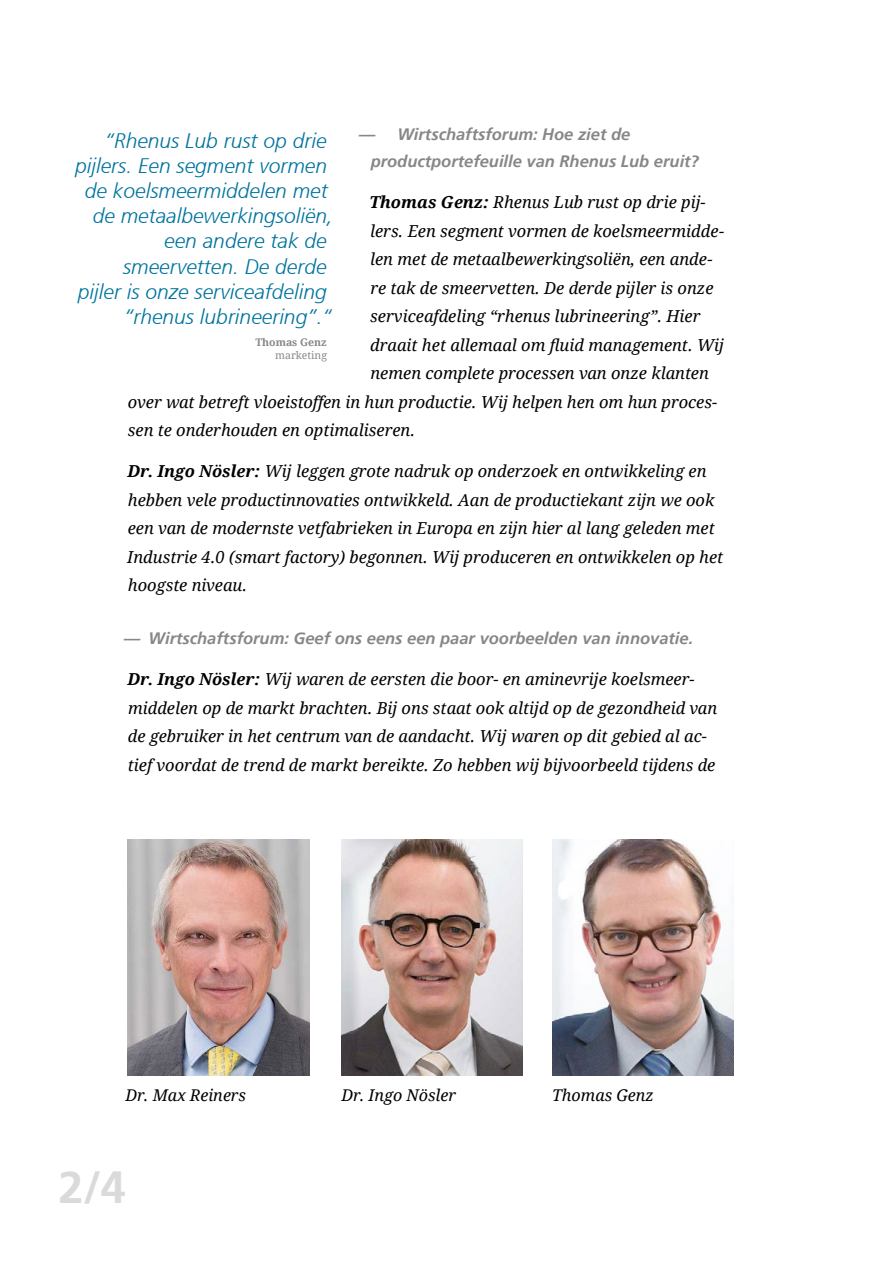
<style>
.page{position:relative;width:893px;height:1263px;background:#fff}
.page>*{position:absolute;margin:0;border:0;box-sizing:border-box;transform-origin:0 0}
.t1{font:700 45px "Frutiger 65";color:#dadada}
.t2{font:italic 300 21px "Frutiger 46";color:#00749e}
.t3{font:italic 16.5px/28.5px "Droid Serif";color:#000}
.t4{font:italic 700 16.5px/27px "Frutiger 66";color:#878787}
.t5{font:italic 16.2px "Droid Serif";color:#000}
.t6{font:700 10.5px "Droid Serif";color:#878787}
.t7{font:10.5px "Droid Serif";color:#878787}
.s1{font-weight:700}
</style>
<div class="page">
<img style="left:128px;top:840px;width:181px;height:236px">
<img style="left:341px;top:840px;width:182px;height:236px">
<img style="left:552px;top:840px;width:181px;height:236px">
<p class="t4" style="left:371px;top:121px;width:330px;text-indent:-12px">— Wirtschaftsforum: Hoe ziet de productportefeuille van Rhenus Lub eruit?</p>
<p class="t3" style="left:369px;top:188px;width:338px"><span class="s1">Thomas Genz:</span> Rhenus Lub rust op drie pij-</p>
<p class="t3" style="left:370px;top:217px;width:356px">lers. Een segment vormen de koelsmeermidde-</p>
<p class="t3" style="left:370px;top:245px;width:344px">len met de metaalbewerkingsoliën, een ande-</p>
<p class="t3" style="left:370px;top:274px;width:345px">re tak de smeervetten. De derde pijler is onze</p>
<p class="t3" style="left:370px;top:302px;width:332px">serviceafdeling “rhenus lubrineering”. Hier</p>
<p class="t3" style="left:370px;top:331px;width:355px">draait het allemaal om fluid management. Wij</p>
<p class="t3" style="left:370px;top:359px;width:340px">nemen complete processen van onze klanten</p>
<p class="t3" style="left:128px;top:388px;width:591px">over wat betreft vloeistoffen in hun productie. Wij helpen hen om hun proces-</p>
<p class="t3" style="left:128px;top:416px;width:289px">sen te onderhouden en optimaliseren.</p>
<p class="t3" style="left:127px;top:457px;width:597px"><span class="s1">Dr. Ingo Nösler:</span> Wij leggen grote nadruk op onderzoek en ontwikkeling en hebben vele productinnovaties ontwikkeld. Aan de productiekant zijn we ook een van de modernste vetfabrieken in Europa en zijn hier al lang geleden met Industrie 4.0 (smart factory) begonnen. Wij produceren en ontwikkelen op het hoogste niveau.</p>
<p class="t4" style="left:124px;top:625px;width:571px">— Wirtschaftsforum: Geef ons eens een paar voorbeelden van innovatie.</p>
<p class="t3" style="left:127px;top:665px;width:591px"><span class="s1">Dr. Ingo Nösler:</span> Wij waren de eersten die boor- en aminevrije koelsmeer&shy;middelen op de markt brachten. Bij ons staat ook altijd op de gezondheid van de gebruiker in het centrum van de aandacht. Wij waren op dit gebied al ac&shy;tief voordat de trend de markt bereikte. Zo hebben wij bijvoorbeeld tijdens de</p>
<p class="t2" style="left:105px;top:128px;width:223px">“Rhenus Lub rust op drie</p>
<p class="t2" style="left:75px;top:154px;width:254px">pijlers. Een segment vormen</p>
<p class="t2" style="left:85px;top:179px;width:244px">de koelsmeermiddelen met</p>
<p class="t2" style="left:93px;top:204px;width:242px">de metaalbewerkingsoliën,</p>
<p class="t2" style="left:164px;top:229px;width:164px">een andere tak de</p>
<p class="t2" style="left:123px;top:254px;width:205px">smeervetten. De derde</p>
<p class="t2" style="left:78px;top:280px;width:250px">pijler is onze serviceafdeling</p>
<p class="t2" style="left:124px;top:305px;width:209px">“rhenus lubrineering”.“</p>
<p class="t6" style="left:255px;top:336px;width:73px">Thomas Genz</p>
<p class="t7" style="left:275px;top:349px;width:53px">marketing</p>
<p class="t5" style="left:125px;top:1085px;width:122px">Dr. Max Reiners</p>
<p class="t5" style="left:341px;top:1085px;width:116px">Dr. Ingo Nösler</p>
<p class="t5" style="left:552px;top:1085px;width:103px">Thomas Genz</p>
<h1 class="t1" style="left:58px;top:1161px;width:69px">2/4</h1>
</div>
